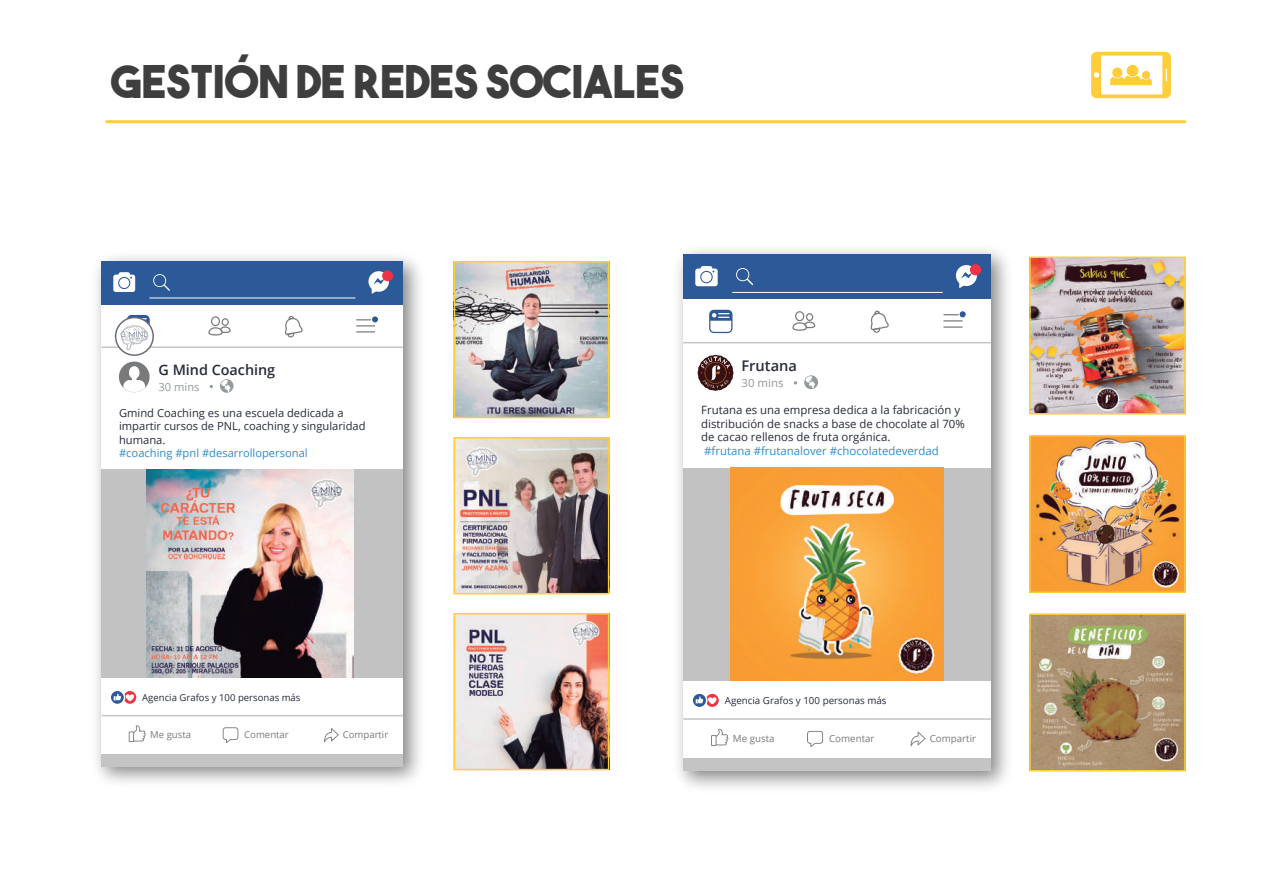
<style>
.page{position:relative;width:1263px;height:893px;background:#fff}
.page>*{position:absolute;margin:0;border:0;box-sizing:border-box;transform-origin:0 0}
.t1{font:45px "The Bold Font";color:#3e3e3f}
.t2{font:600 14.7px "Open Sans";color:#272b3b}
.t3{font:600 14.4px "Open Sans";color:#272b3b}
.t4{font:11.4px/13.6px "Open Sans";color:#272b3b}
.t5{font:11.4px "Open Sans";color:#2e8ccb}
.t6{font:11.4px "Open Sans";color:#94999b}
.t7{font:11.1px/13.4px "Open Sans";color:#272b3b}
.t8{font:11.1px "Open Sans";color:#2e8ccb}
.t9{font:11.1px "Open Sans";color:#94999b}
.t10{font:9.75px "Open Sans";color:#272b3b}
.t11{font:9.75px "Open Sans";color:#787a7c}
.t12{font:9.6px "Open Sans";color:#272b3b}
.t13{font:9.6px "Open Sans";color:#787a7c}
</style>
<div class="page">
<div style="left:101px;top:261px;width:302px;height:44px;background:#2c5997"></div>
<svg style="left:113px;top:272px;width:22px;height:20px"></svg>
<svg style="left:153px;top:274px;width:17px;height:17px"></svg>
<hr style="left:150px;top:298px;width:205px;height:1px;background:#fff">
<svg style="left:368px;top:271px;width:21px;height:23px"></svg>
<div style="left:382px;top:270px;width:11px;height:11px;background:#ee3345;border-radius:50%"></div>
<svg style="left:208px;top:316px;width:23px;height:19px"></svg>
<svg style="left:285px;top:316px;width:18px;height:21px"></svg>
<svg style="left:356px;top:316px;width:22px;height:17px"></svg>
<hr style="left:101px;top:346px;width:302px;height:2px;background:#c5c4c4">
<hr style="left:101px;top:715px;width:302px;height:1px;background:#c5c4c4">
<svg style="left:119px;top:362px;width:31px;height:30px"></svg>
<div style="left:101px;top:470px;width:302px;height:208px;background:#c2c2c2"></div>
<svg style="left:111px;top:691px;width:24px;height:13px"></svg>
<svg style="left:129px;top:725px;width:17px;height:17px"></svg>
<svg style="left:223px;top:727px;width:15px;height:16px"></svg>
<svg style="left:324px;top:728px;width:15px;height:14px"></svg>
<div style="left:101px;top:754px;width:302px;height:12px;background:#c5c4c4"></div>
<div style="left:220px;top:379px;width:13px;height:14px;background:#94999b;border-radius:50%"></div>
<svg style="left:220px;top:380px;width:11px;height:12px"></svg>
<svg style="left:116px;top:318px;width:37px;height:37px"></svg>
<div style="left:115px;top:317px;width:39px;height:39px;border:2px solid #6c6d70;border-radius:50%"></div>
<svg style="left:120px;top:315px;width:30px;height:35px"></svg>
<img style="left:457px;top:264px;width:149px;height:151px">
<img style="left:453px;top:437px;width:157px;height:156px">
<img style="left:453px;top:614px;width:157px;height:155px">
<img style="left:146px;top:470px;width:208px;height:208px">
<div style="left:454px;top:613px;width:155px;height:157px;border:2px solid #fecd3a"></div>
<div style="left:454px;top:437px;width:155px;height:157px;border:2px solid #fecd3a"></div>
<div style="left:454px;top:261px;width:155px;height:157px;border:2px solid #fecd3a"></div>
<svg style="left:1091px;top:52px;width:80px;height:46px"></svg>
<hr style="left:107px;top:120px;width:1078px;height:3px;background:#fecd3a">
<div style="left:683px;top:254px;width:308px;height:45px;background:#2c5997"></div>
<svg style="left:695px;top:266px;width:23px;height:20px"></svg>
<svg style="left:736px;top:268px;width:17px;height:17px"></svg>
<hr style="left:732px;top:292px;width:210px;height:1px;background:#fff">
<svg style="left:956px;top:265px;width:21px;height:23px"></svg>
<div style="left:970px;top:264px;width:11px;height:11px;background:#ee3345;border-radius:50%"></div>
<svg style="left:792px;top:311px;width:23px;height:20px"></svg>
<svg style="left:709px;top:310px;width:23px;height:23px"></svg>
<svg style="left:870px;top:310px;width:19px;height:23px"></svg>
<hr style="left:943px;top:320px;width:20px;height:2px;background:#787a7c">
<hr style="left:943px;top:326px;width:20px;height:2px;background:#787a7c">
<svg style="left:943px;top:311px;width:23px;height:6px"></svg>
<hr style="left:683px;top:342px;width:308px;height:1px;background:#c5c4c4">
<hr style="left:683px;top:718px;width:308px;height:2px;background:#c5c4c4">
<div style="left:683px;top:468px;width:308px;height:212px;background:#c2c2c2"></div>
<svg style="left:706px;top:694px;width:13px;height:13px"></svg>
<svg style="left:693px;top:693px;width:24px;height:14px"></svg>
<svg style="left:711px;top:728px;width:17px;height:18px"></svg>
<svg style="left:807px;top:731px;width:16px;height:16px"></svg>
<svg style="left:910px;top:732px;width:15px;height:14px"></svg>
<div style="left:683px;top:758px;width:308px;height:13px;background:#c5c4c4"></div>
<div style="left:804px;top:375px;width:14px;height:14px;background:#94999b;border-radius:50%"></div>
<svg style="left:805px;top:376px;width:10px;height:13px"></svg>
<svg style="left:697px;top:355px;width:36px;height:36px"></svg>
<img style="left:1032px;top:259px;width:151px;height:153px">
<img style="left:1032px;top:616px;width:151px;height:152px">
<img style="left:1032px;top:438px;width:151px;height:152px">
<img style="left:731px;top:468px;width:212px;height:212px">
<div style="left:1029px;top:256px;width:157px;height:159px;border:2px solid #fecd3a"></div>
<div style="left:1029px;top:435px;width:157px;height:158px;border:2px solid #fecd3a"></div>
<div style="left:1029px;top:613px;width:157px;height:158px;border:2px solid #fecd3a"></div>
<h1 class="t1" style="left:111px;top:53px;width:574px">GESTIÓN DE REDES SOCIALES</h1>
<p class="t3" style="left:159px;top:359px;width:118px">G Mind Coaching</p>
<p class="t9" style="left:159px;top:379px;width:43px">30 mins</p>
<p class="t7" style="left:119px;top:406px;width:248px">Gmind Coaching es una escuela dedicada a impartir cursos de PNL, coaching y singularidad humana.</p>
<p class="t8" style="left:119px;top:446px;width:190px">#coaching #pnl #desarrollopersonal</p>
<p class="t12" style="left:142px;top:691px;width:160px">Agencia Grafos y 100 personas más</p>
<p class="t13" style="left:150px;top:728px;width:42px">Me gusta</p>
<p class="t13" style="left:244px;top:728px;width:46px">Comentar</p>
<p class="t13" style="left:343px;top:728px;width:47px">Compartir</p>
<p class="t2" style="left:741px;top:355px;width:57px">Frutana</p>
<p class="t6" style="left:741px;top:375px;width:43px">30 mins</p>
<p class="t4" style="left:701px;top:403px;width:265px">Frutana es una empresa dedica a la fabricación y distribución de snacks a base de chocolate al 70% de cacao rellenos de fruta orgánica.</p>
<p class="t5" style="left:704px;top:443px;width:236px">#frutana #frutanalover #chocolatedeverdad</p>
<p class="t10" style="left:725px;top:694px;width:163px">Agencia Grafos y 100 personas más</p>
<p class="t11" style="left:733px;top:732px;width:43px">Me gusta</p>
<p class="t11" style="left:829px;top:732px;width:47px">Comentar</p>
<p class="t11" style="left:930px;top:732px;width:48px">Compartir</p>
</div>
